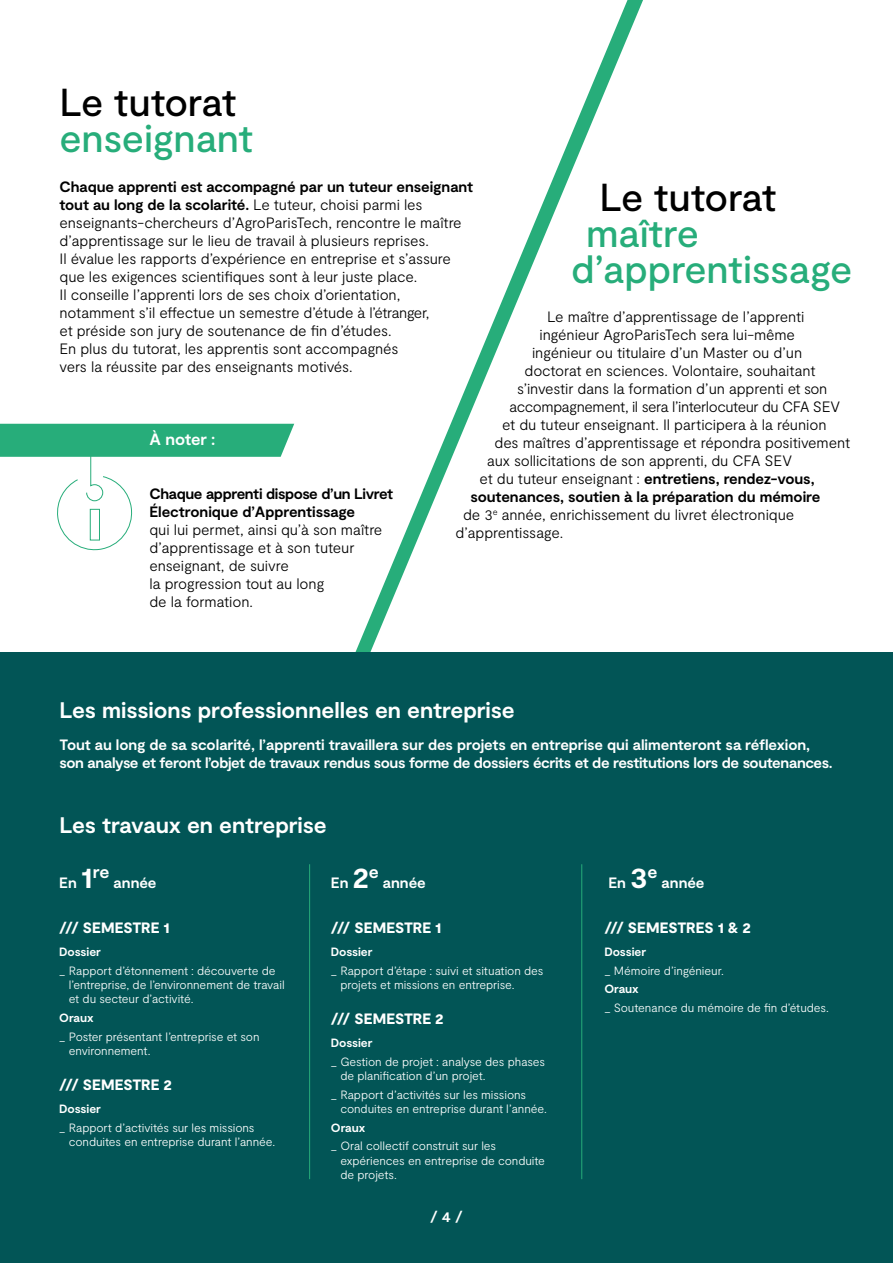
<style>
.page{position:relative;width:893px;height:1263px;background:#fff}
.page>*{position:absolute;margin:0;border:0;box-sizing:border-box;transform-origin:0 0}
.t1{font:500 39px/36px "Moderat";letter-spacing:-.005em;color:#27ad7a}
.t2{font:500 39px "Moderat";letter-spacing:-.015em;color:#000}
.t3{font:700 22.5px "Moderat";letter-spacing:-.005em;color:#fff}
.t4{font:700 16.5px "Moderat";letter-spacing:-.015em;color:#fff}
.t5{font:300 15px/18px "Moderat";letter-spacing:-.01em;color:#000}
.t6{font:700 15px/18px "Moderat";letter-spacing:-.015em;color:#fff}
.t7{font:700 15px/18px "Moderat";letter-spacing:-.01em;color:#000}
.t8{font:900 15px "Moderat";letter-spacing:.005em;color:#fff}
.t9{font:300 15px "Moderat";letter-spacing:-.03em;color:#000}
.t10{font:300 12px/14.4px "Moderat";letter-spacing:-.01em;color:#fff}
.t11{font:700 12px "Moderat";letter-spacing:-.005em;color:#fff}
.s1{font-weight:700}
.s2{font-weight:300}
.s3{font-size:30px}
</style>
<div class="page">
<svg style="left:355px;top:0;width:288px;height:652px"></svg>
<div style="left:0;top:652px;width:893px;height:611px;background:#025556"></div>
<hr style="left:309px;top:864px;width:1px;height:315px;background:#27ad7a">
<hr style="left:581px;top:864px;width:1px;height:315px;background:#27ad7a">
<svg style="left:0;top:424px;width:294px;height:127px"></svg>
<h1 class="t2" style="left:60px;top:80px;width:178px">Le tutorat</h1>
<h1 class="t1" style="left:60px;top:122px;width:195px">enseignant</h1>
<p class="t5" style="left:60px;top:178px;width:415px"><span class="s1">Chaque apprenti est accompagné par un tuteur enseignant tout au long de la scolarité.</span> Le tuteur, choisi parmi les enseignants-chercheurs d’AgroParisTech, rencontre le maître d’apprentissage sur le lieu de travail à plusieurs reprises.<br>Il évalue les rapports d’expérience en entreprise et s’assure que les exigences scientifiques sont à leur juste place.<br>Il conseille l’apprenti lors de ses choix d’orientation, notamment s’il effectue un semestre d’étude à l’étranger,<br>et préside son jury de soutenance de fin d’études.<br>En plus du tutorat, les apprentis sont accompagnés<br>vers la réussite par des enseignants motivés.</p>
<h1 class="t2" style="left:600px;top:175px;width:178px">Le tutorat</h1>
<h1 class="t1" style="left:571px;top:217px;width:283px;text-indent:15px">maître d’apprentissage</h1>
<p class="t5" style="left:547px;top:308px;width:259px">Le maître d’apprentissage de l’apprenti</p>
<p class="t5" style="left:540px;top:326px;width:257px">ingénieur AgroParisTech sera lui-même</p>
<p class="t5" style="left:532px;top:344px;width:272px">ingénieur ou titulaire d’un Master ou d’un</p>
<p class="t5" style="left:525px;top:362px;width:292px">doctorat en sciences. Volontaire, souhaitant</p>
<p class="t5" style="left:517px;top:380px;width:312px">s’investir dans la formation d’un apprenti et son</p>
<p class="t9" style="left:510px;top:398px;width:332px">accompagnement, il sera l’interlocuteur du CFA SEV</p>
<p class="t5" style="left:502px;top:416px;width:326px">et du tuteur enseignant. Il participera à la réunion</p>
<p class="t5" style="left:495px;top:434px;width:357px">des maîtres d’apprentissage et répondra positivement</p>
<p class="t5" style="left:487px;top:452px;width:307px">aux sollicitations de son apprenti, du CFA SEV</p>
<p class="t7" style="left:480px;top:471px;width:337px"><span class="s2">et du tuteur enseignant :</span> entretiens, rendez-vous,</p>
<p class="t7" style="left:471px;top:489px;width:351px">soutenances, soutien à la préparation du mémoire</p>
<p class="t5" style="left:463px;top:506px;width:333px">de 3<sup>e</sup> année, enrichissement du livret électronique</p>
<p class="t5" style="left:456px;top:524px;width:109px">d’apprentissage.</p>
<p class="t4" style="left:149px;top:430px;width:67px">À noter :</p>
<p class="t7" style="left:149px;top:486px;width:245px">Chaque apprenti dispose d’un Livret<br>Électronique d’Apprentissage</p>
<p class="t5" style="left:149px;top:521px;width:234px">qui lui permet, ainsi qu’à son maître d’apprentissage et à son tuteur enseignant, de suivre<br>la progression tout au long<br>de la formation.</p>
<h2 class="t3" style="left:60px;top:697px;width:457px">Les missions professionnelles en entreprise</h2>
<p class="t6" style="left:60px;top:736px;width:775px">Tout au long de sa scolarité, l’apprenti travaillera sur des projets en entreprise qui alimenteront sa réflexion, son analyse et feront l’objet de travaux rendus sous forme de dossiers écrits et de restitutions lors de soutenances.</p>
<h2 class="t3" style="left:60px;top:812px;width:269px">Les travaux en entreprise</h2>
<p class="t6" style="left:59px;top:875px;width:99px">En <span class="s3">1</span><sup>re</sup> année</p>
<p class="t6" style="left:331px;top:875px;width:96px">En <span class="s3">2</span><sup>e</sup> année</p>
<p class="t6" style="left:608px;top:874px;width:98px">En <span class="s3">3</span><sup>e</sup> année</p>
<p class="t8" style="left:59px;top:919px;width:112px">/// SEMESTRE 1</p>
<p class="t11" style="left:59px;top:945px;width:43px">Dossier</p>
<p class="t10" style="left:69px;top:963px;width:217px;text-indent:-9px">_ Rapport d’étonnement : découverte de l’entreprise, de l’environnement de travail et du secteur d’activité.</p>
<p class="t11" style="left:59px;top:1011px;width:36px">Oraux</p>
<p class="t10" style="left:69px;top:1029px;width:192px;text-indent:-9px">_ Poster présentant l’entreprise et son environnement.</p>
<p class="t8" style="left:59px;top:1076px;width:114px">/// SEMESTRE 2</p>
<p class="t11" style="left:59px;top:1102px;width:43px">Dossier</p>
<p class="t10" style="left:69px;top:1120px;width:208px;text-indent:-9px">_ Rapport d’activités sur les missions conduites en entreprise durant l’année.</p>
<p class="t8" style="left:331px;top:919px;width:112px">/// SEMESTRE 1</p>
<p class="t11" style="left:331px;top:945px;width:43px">Dossier</p>
<p class="t10" style="left:340px;top:963px;width:205px;text-indent:-9px">_ Rapport d’étape : suivi et situation des projets et missions en entreprise.</p>
<p class="t8" style="left:331px;top:1010px;width:114px">/// SEMESTRE 2</p>
<p class="t11" style="left:331px;top:1036px;width:43px">Dossier</p>
<p class="t10" style="left:340px;top:1054px;width:206px;text-indent:-9px">_ Gestion de projet : analyse des phases de planification d’un projet.</p>
<p class="t10" style="left:340px;top:1087px;width:208px;text-indent:-9px">_ Rapport d’activités sur les missions conduites en entreprise durant l’année.</p>
<p class="t11" style="left:331px;top:1120px;width:36px">Oraux</p>
<p class="t10" style="left:340px;top:1139px;width:206px;text-indent:-9px">_ Oral collectif construit sur les expériences en entreprise de conduite de projets.</p>
<p class="t6" style="left:430px;top:1208px;width:34px">/ 4 /</p>
<p class="t8" style="left:604px;top:919px;width:148px">/// SEMESTRES 1 &amp; 2</p>
<p class="t11" style="left:604px;top:945px;width:43px">Dossier</p>
<p class="t10" style="left:604px;top:963px;width:121px">_ Mémoire d’ingénieur.</p>
<p class="t11" style="left:604px;top:982px;width:36px">Oraux</p>
<p class="t10" style="left:604px;top:1001px;width:226px">_ Soutenance du mémoire de fin d’études.</p>
</div>
